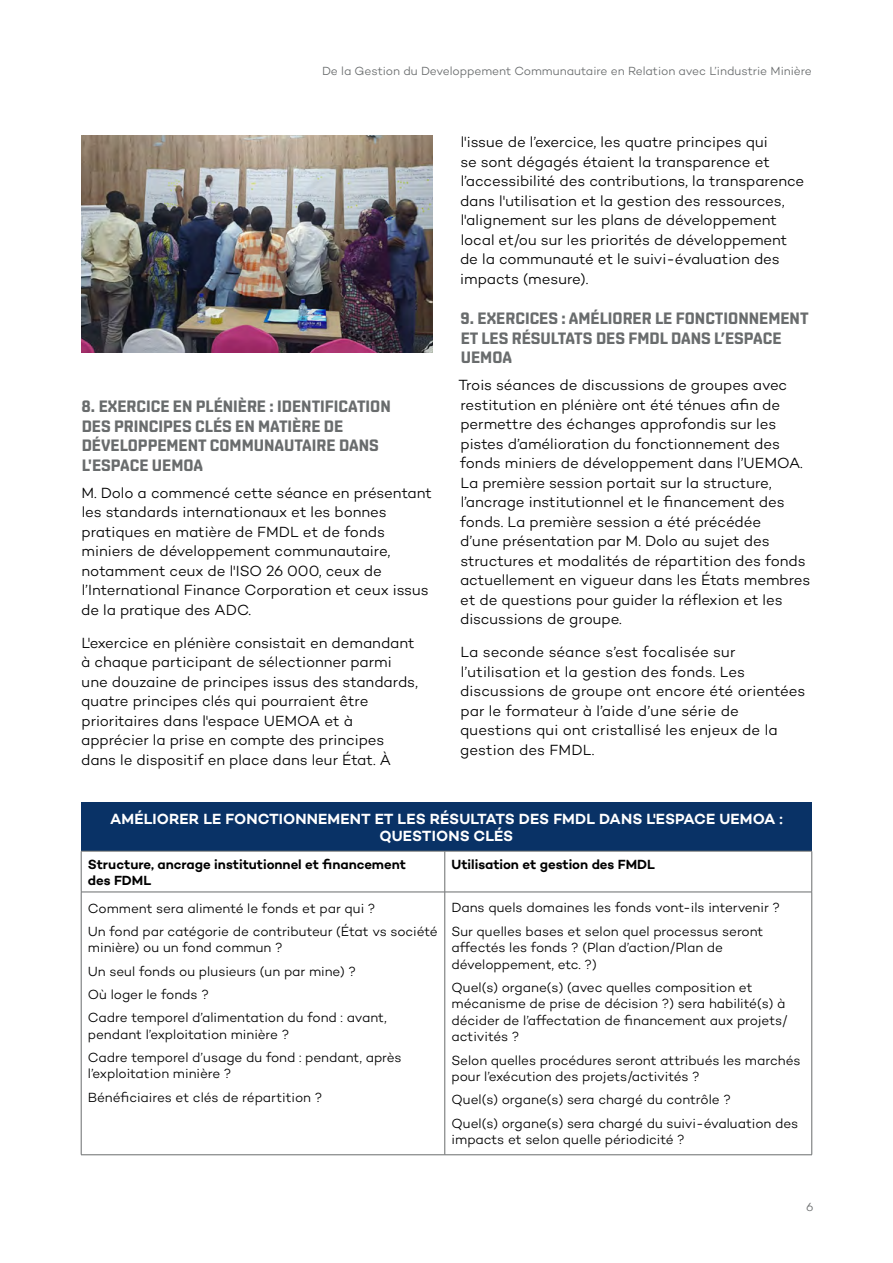
<style>
.page{position:relative;width:893px;height:1263px;background:#fff}
.page>*{position:absolute;margin:0;border:0;box-sizing:border-box;transform-origin:0 0}
.t1{font:700 16.5px/19.5px "Shentox";color:#696c6d}
.t2{font:300 15px/19.5px "Campton";color:#000}
.t3{font:600 15px/16.5px "Campton";letter-spacing:.01em;color:#fff;text-align:center}
.t4{font:300 13.5px/23.2px "Campton";letter-spacing:-.005em;color:#000}
.t5{font:600 13.5px/16.5px "Campton";color:#000}
.t6{font:300 12px "Campton";letter-spacing:-.005em;color:#696c6d}
</style>
<div class="page">
<div style="left:81px;top:802px;width:731px;height:49px;background:#093266"></div>
<hr style="left:445px;top:851px;width:1px;height:41px;background:#696c6d">
<hr style="left:81px;top:892px;width:364px;height:1px;background:#696c6d">
<hr style="left:445px;top:892px;width:367px;height:1px;background:#696c6d">
<hr style="left:445px;top:892px;width:1px;height:262px;background:#696c6d">
<hr style="left:81px;top:851px;width:1px;height:41px;background:#696c6d">
<hr style="left:811px;top:851px;width:1px;height:41px;background:#696c6d">
<hr style="left:81px;top:892px;width:1px;height:262px;background:#696c6d">
<hr style="left:811px;top:892px;width:1px;height:262px;background:#696c6d">
<hr style="left:81px;top:1154px;width:364px;height:1px;background:#696c6d">
<hr style="left:445px;top:1154px;width:367px;height:1px;background:#696c6d">
<hr style="left:81px;top:851px;width:364px;height:1px;background:#696c6d">
<hr style="left:445px;top:851px;width:367px;height:1px;background:#696c6d">
<img style="left:81px;top:135px;width:352px;height:217px">
<p class="t6" style="left:322px;top:64px;width:491px">De la Gestion du Developpement Communautaire en Relation avec L’industrie Minière</p>
<p class="t1" style="left:82px;top:397px;width:311px">8. EXERCICE EN PLÉNIÈRE : IDENTIFICATION<br>DES PRINCIPES CLÉS EN MATIÈRE DE<br>DÉVELOPPEMENT COMMUNAUTAIRE DANS<br>L'ESPACE UEMOA</p>
<p class="t2" style="left:81px;top:482px;width:352px">M. Dolo a commencé cette séance en présentant les standards internationaux et les bonnes pratiques en matière de FMDL et de fonds miniers de développement communautaire, notamment ceux de l'ISO 26 000, ceux de l’International Finance Corporation et ceux issus de la pratique des ADC.</p>
<p class="t2" style="left:81px;top:632px;width:339px">L'exercice en plénière consistait en demandant à chaque participant de sélectionner parmi une douzaine de principes issus des standards, quatre principes clés qui pourraient être prioritaires dans l'espace UEMOA et à apprécier la prise en compte des principes dans le dispositif en place dans leur État. À</p>
<p class="t2" style="left:460px;top:132px;width:346px">l'issue de l’exercice, les quatre principes qui<br>se sont dégagés étaient la transparence et l’accessibilité des contributions, la transparence dans l'utilisation et la gestion des ressources, l'alignement sur les plans de développement local et/ou sur les priorités de développement de la communauté et le suivi-évaluation des impacts (mesure).</p>
<p class="t1" style="left:461px;top:309px;width:349px">9. EXERCICES : AMÉLIORER LE FONCTIONNEMENT<br>ET LES RÉSULTATS DES FMDL DANS L’ESPACE<br>UEMOA</p>
<p class="t2" style="left:458px;top:375px;width:353px">Trois séances de discussions de groupes avec restitution en plénière ont été ténues afin de permettre des échanges approfondis sur les pistes d’amélioration du fonctionnement des fonds miniers de développement dans l’UEMOA.<br>La première session portait sur la structure, l’ancrage institutionnel et le financement des fonds. La première session a été précédée<br>d’une présentation par M. Dolo au sujet des structures et modalités de répartition des fonds actuellement en vigueur dans les États membres et de questions pour guider la réflexion et les discussions de groupe.</p>
<p class="t2" style="left:460px;top:642px;width:347px">La seconde séance s’est focalisée sur l’utilisation et la gestion des fonds. Les discussions de groupe ont encore été orientées par le formateur à l’aide d’une série de questions qui ont cristallisé les enjeux de la gestion des FMDL.</p>
<p class="t3" style="left:110px;top:810px;width:674px">AMÉLIORER LE FONCTIONNEMENT ET LES RÉSULTATS DES FMDL DANS L'ESPACE UEMOA :<br>QUESTIONS CLÉS</p>
<p class="t5" style="left:88px;top:855px;width:320px">Structure, ancrage institutionnel et financement des FDML</p>
<p class="t5" style="left:452px;top:855px;width:205px">Utilisation et gestion des FMDL</p>
<p class="t4" style="left:88px;top:896px;width:351px">Comment sera alimenté le fonds et par qui ?<br>Un fond par catégorie de contributeur (État vs société</p>
<p class="t4" style="left:88px;top:936px;width:300px">minière) ou un fond commun ?<br>Un seul fonds ou plusieurs (un par mine) ?<br>Où loger le fonds ?<br>Cadre temporel d’alimentation du fond : avant,</p>
<p class="t4" style="left:88px;top:1022px;width:315px">pendant l’exploitation minière ?<br>Cadre temporel d’usage du fond : pendant, après</p>
<p class="t4" style="left:88px;top:1062px;width:236px">l’exploitation minière ?<br>Bénéficiaires et clés de répartition ?</p>
<p class="t4" style="left:452px;top:896px;width:330px">Dans quels domaines les fonds vont-ils intervenir ?<br>Sur quelles bases et selon quel processus seront</p>
<p class="t4" style="left:452px;top:939px;width:273px;line-height:16.5px">affectés les fonds ? (Plan d’action/Plan de développement, etc. ?)</p>
<p class="t4" style="left:452px;top:979px;width:338px;line-height:16.5px">Quel(s) organe(s) (avec quelles composition et mécanisme de prise de décision ?) sera habilité(s) à décider de l’affectation de financement aux projets/ activités ?</p>
<p class="t4" style="left:452px;top:1052px;width:350px;line-height:16.5px">Selon quelles procédures seront attribués les marchés pour l’exécution des projets/activités ?</p>
<p class="t4" style="left:452px;top:1088px;width:348px">Quel(s) organe(s) sera chargé du contrôle ?<br>Quel(s) organe(s) sera chargé du suivi-évaluation des</p>
<p class="t4" style="left:452px;top:1128px;width:235px">impacts et selon quelle périodicité ?</p>
<p class="t6" style="left:806px;top:1199px;width:9px">6</p>
</div>
